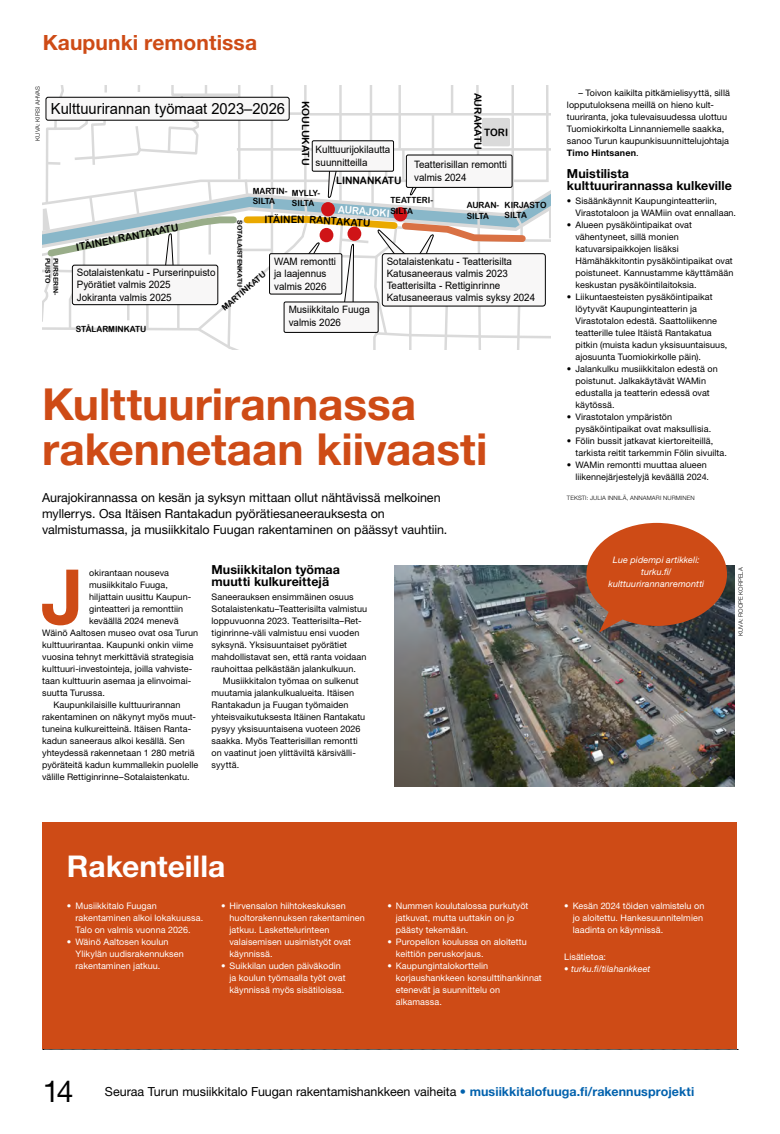
<style>
.page{position:relative;width:780px;height:1134px;background:#fff}
.page>*{position:absolute;margin:0;border:0;box-sizing:border-box;transform-origin:0 0}
.leipis_ANFANGI{font:700 76.2px "Helvetica Neue LT Std";color:#ce4b16}
.H2_56_58{font:700 44.2px/45.8px "Helvetica Neue LT Std";color:#ce4b16}
.H2_38_40{font:700 30px "Helvetica Neue LT Std";color:#fff}
.t1{font:30px "Helvetica Neue LT Std";color:#000}
.H2_Vinjetti{font:700 21px "Helvetica Neue LT Std";letter-spacing:.005em;color:#ce4b16}
.t2{font:15.3px "Arial";color:#000;scale:.96 1}
.INGRESSI{font:12.5px/16px "Helvetica Neue LT Std";letter-spacing:-.005em;color:#000}
.ALATEKSTIT{font:12.5px "Helvetica Neue LT Std";color:#000}
.VÄLIOTSIKKO{font:700 12.5px/12px "Helvetica Neue LT Std";letter-spacing:.005em;color:#000}
.t3{font:10.2px/12.2px "Arial";color:#000;scale:.96 1}
.t4{font:10.2px "Arial Rounded MT Bold";color:#000;scale:.96 1}
.t5{font:10.2px "Arial Rounded MT Bold";color:#000}
.t6{font:10.2px "Arial Rounded MT Bold";color:#fff;scale:.96 1}
.t7{font:9.8px "Arial Rounded MT Bold";color:#000;scale:1.04 1}
.leipis{font:9px/12px "Helvetica Neue LT Std";letter-spacing:.01em;color:#000}
.leipsi_SISENNYS{font:9px/12px "Helvetica Neue LT Std";letter-spacing:.01em;color:#000}
.leipis-2{font:9px/12px "Helvetica Neue LT Std";letter-spacing:.01em;color:#fff}
.leipis_ANFANGI-2{font:9px "Helvetica Neue LT Std";letter-spacing:.01em;color:#000}
.KUVATEKSTIT{font:italic 9px/12px "Helvetica Neue LT Std";letter-spacing:.015em;color:#fff;text-align:center}
.Linkki_FI_VALKOINEN{font:italic 9px "Helvetica Neue LT Std";letter-spacing:.015em;color:#fff}
.t8{font:8.5px/10.2px "Arial Rounded MT Bold";color:#000;scale:.96 1}
.t9{font:8.4px "Arial Rounded MT Bold";color:#000}
.t10{font:6.5px "Arial Rounded MT Bold";color:#000;scale:1.04 1}
.teksti_kuvat{font:300 6px "Helvetica Neue LT Std";letter-spacing:.025em;color:#000}
.s1{font-weight:700}
.s2{font-weight:700;color:#0061ad}
</style>
<div class="page">
<svg style="left:43px;top:1049px;width:695px;height:1px"></svg>
<div style="left:43px;top:822px;width:694px;height:227px;background:#ce4b16"></div>
<svg style="left:43px;top:85px;width:507px;height:265px"></svg>
<div style="left:382px;top:254px;width:163px;height:52px;background:#f8f7f7;border-radius:3px"></div>
<div style="left:382px;top:253px;width:163px;height:53px;border:1px solid #000;border-radius:3px"></div>
<div style="left:46px;top:97px;width:243px;height:23px;background:#f8f7f7;border-radius:2px"></div>
<div style="left:46px;top:97px;width:243px;height:24px;border:1px solid #000;border-radius:2px"></div>
<img style="left:395px;top:566px;width:339px;height:220px">
<svg style="left:586px;top:523px;width:141px;height:110px;background:#be5d36"></svg>
<h2 class="H2_Vinjetti" style="left:43px;top:30px;width:216px">Kaupunki remontissa</h2>
<p class="teksti_kuvat" style="left:34px;top:141px;width:56px;rotate:-90deg">KUVA: KIRSI AHVAS</p>
<p class="t2" style="left:51px;top:98px;width:245px">Kulttuurirannan työmaat 2023–2026</p>
<p class="t7" style="left:311px;top:101px;width:63px;rotate:90deg">KOULUKATU</p>
<p class="t3" style="left:315px;top:144px;width:79px">Kulttuurijokilautta suunnitteilla</p>
<p class="t4" style="left:336px;top:175px;width:70px">LINNANKATU</p>
<p class="t7" style="left:483px;top:93px;width:57px;rotate:90deg">AURAKATU</p>
<p class="t4" style="left:484px;top:126px;width:26px">TORI</p>
<p class="t3" style="left:414px;top:159px;width:98px">Teatterisillan remontti valmis 2024</p>
<p class="t10" style="left:52px;top:257px;width:26px;rotate:90deg">PUISTO</p>
<p class="t10" style="left:59px;top:257px;width:38px;rotate:90deg">PURSERIN-</p>
<p class="t8" style="left:253px;top:186px;width:38px">MARTIN-<br>SILTA</p>
<p class="t8" style="left:292px;top:188px;width:31px">MYLLY-<br>SILTA</p>
<p class="t8" style="left:390px;top:195px;width:46px">TEATTERI-<br>SILTA</p>
<p class="t4" style="left:264px;top:213px;width:43px">ITÄINEN</p>
<p class="t8" style="left:504px;top:200px;width:45px">KIRJASTO<br>SILTA</p>
<p class="t8" style="left:466px;top:200px;width:35px">AURAN-<br>SILTA</p>
<p class="t6" style="left:338px;top:203px;width:56px;rotate:5deg">AURAJOKI</p>
<p class="t4" style="left:309px;top:213px;width:65px;rotate:4deg">RANTAKATU</p>
<p class="t10" style="left:244px;top:220px;width:66px;rotate:90deg">SOTALAISTENKATU</p>
<p class="t5" style="left:75px;top:241px;width:106px;rotate:-11deg">ITÄINEN RANTAKATU</p>
<p class="t3" style="left:386px;top:255px;width:156px">Sotalaistenkatu - Teatterisilta<br>Katusaneeraus valmis 2023<br>Teatterisilta - Rettiginrinne<br>Katusaneeraus valmis syksy 2024</p>
<p class="t3" style="left:274px;top:255px;width:66px">WAM remontti ja laajennus valmis 2026</p>
<p class="t3" style="left:288px;top:304px;width:86px">Musiikkitalo Fuuga valmis 2026</p>
<p class="t3" style="left:77px;top:266px;width:146px">Sotalaistenkatu - Purserinpuisto<br>Pyörätiet valmis 2025<br>Jokiranta valmis 2025</p>
<p class="t9" style="left:219px;top:305px;width:57px;rotate:-41deg">MARTINKATU</p>
<p class="t8" style="left:76px;top:324px;width:75px">STÅLARMINKATU</p>
<h2 class="H2_56_58" style="left:42px;top:380px;width:447px">Kulttuurirannassa rakennetaan kiivaasti</h2>
<p class="INGRESSI" style="left:42px;top:489px;width:407px">Aurajokirannassa on kesän ja syksyn mittaan ollut nähtävissä melkoinen myllerrys. Osa Itäisen Rantakadun pyörätiesaneerauksesta on valmistumassa, ja musiikkitalo Fuugan rakentaminen on päässyt vauhtiin.</p>
<p class="leipis_ANFANGI" style="left:41px;top:550px;width:44px">J</p>
<p class="leipis_ANFANGI-2" style="left:89px;top:567px;width:81px">okirantaan nouseva</p>
<p class="VÄLIOTSIKKO" style="left:211px;top:563px;width:130px">Musiikkitalon työmaa muutti kulkureittejä</p>
<p class="leipis" style="left:211px;top:591px;width:157px">Saneerauksen ensimmäinen osuus Sotalaistenkatu–Teatterisilta valmistuu loppuvuonna 2023. Teatterisilta–Ret&shy;tiginrinne-väli valmistuu ensi vuoden syksynä. Yksisuuntaiset pyörätiet mahdollistavat sen, että ranta voidaan rauhoittaa pelkästään jalankulkuun.</p>
<p class="leipsi_SISENNYS" style="left:211px;top:675px;width:155px;text-indent:11px">Musiikkitalon työmaa on sulkenut muutamia jalankulkualueita. Itäisen Rantakadun ja Fuugan työmaiden yhteisvaikutuksesta Itäinen Rantakatu pysyy yksisuuntaisena vuoteen 2026 saakka. Myös Teatterisillan remontti on vaatinut joen ylittäviltä kärsivälli&shy;syyttä.</p>
<p class="leipis_ANFANGI-2" style="left:89px;top:579px;width:80px">musiikkitalo Fuuga,</p>
<p class="leipis_ANFANGI-2" style="left:89px;top:591px;width:104px">hiljattain uusittu Kaupun-</p>
<p class="leipis_ANFANGI-2" style="left:89px;top:603px;width:95px">ginteatteri ja remonttiin</p>
<p class="leipis_ANFANGI-2" style="left:89px;top:615px;width:91px">keväällä 2024 menevä</p>
<p class="leipis_ANFANGI-2" style="left:42px;top:627px;width:157px">Wäinö Aaltosen museo ovat osa Turun</p>
<p class="leipis_ANFANGI-2" style="left:42px;top:639px;width:152px">kulttuurirantaa. Kaupunki onkin viime</p>
<p class="leipis_ANFANGI-2" style="left:42px;top:651px;width:153px">vuosina tehnyt merkittäviä strategisia</p>
<p class="leipis_ANFANGI-2" style="left:42px;top:663px;width:152px">kulttuuri-investointeja, joilla vahviste-</p>
<p class="leipis_ANFANGI-2" style="left:42px;top:675px;width:150px">taan kulttuurin asemaa ja elinvoimai-</p>
<p class="leipis_ANFANGI-2" style="left:42px;top:687px;width:64px">suutta Turussa.</p>
<p class="leipsi_SISENNYS" style="left:42px;top:699px;width:158px;text-indent:11px">Kaupunkilaisille kulttuurirannan rakentaminen on näkynyt myös muut&shy;tuneina kulkureitteinä. Itäisen Ranta&shy;kadun saneeraus alkoi kesällä. Sen yhteydessä rakennetaan 1 280 metriä pyöräteitä kadun kummallekin puolelle välille Rettiginrinne–Sotalaistenkatu.</p>
<p class="leipsi_SISENNYS" style="left:567px;top:87px;width:164px;text-indent:11px">– Toivon kaikilta pitkämielisyyttä, sillä lopputuloksena meillä on hieno kult&shy;tuuriranta, joka tulevaisuudessa ulottuu Tuomiokirkolta Linnanniemelle saakka, sanoo Turun kaupunkisuunnittelujohtaja <span class="s1">Timo Hintsanen</span>.</p>
<p class="VÄLIOTSIKKO" style="left:567px;top:167px;width:166px">Muistilista kulttuurirannassa kulkeville</p>
<p class="leipis" style="left:575px;top:195px;width:162px;text-indent:-9px">• Sisäänkäynnit Kaupunginteatteriin,<br>Virastotaloon ja WAMiin ovat ennallaan.</p>
<p class="leipis" style="left:575px;top:219px;width:159px;text-indent:-9px">• Alueen pysäköintipaikat ovat vähentyneet, sillä monien katuvarsipaikkojen lisäksi Hämähäkkitontin pysäköintipaikat ovat poistuneet. Kannustamme käyttämään keskustan pysäköintilaitoksia.</p>
<p class="leipis" style="left:575px;top:291px;width:153px;text-indent:-9px">• Liikuntaesteisten pysäköintipaikat löytyvät Kaupunginteatterin ja Virastotalon edestä. Saattoliikenne teatterille tulee Itäistä Rantakatua pitkin (muista kadun yksisuuntaisuus, ajosuunta Tuomiokirkolle päin).</p>
<p class="leipis" style="left:575px;top:363px;width:144px;text-indent:-9px">• Jalankulku musiikkitalon edestä on poistunut. Jalkakäytävät WAMin edustalla ja teatterin edessä ovat käytössä.</p>
<p class="leipis" style="left:575px;top:411px;width:137px;text-indent:-9px">• Virastotalon ympäristön pysäköintipaikat ovat maksullisia.</p>
<p class="leipis" style="left:575px;top:435px;width:153px;text-indent:-9px">• Fölin bussit jatkavat kiertoreiteillä, tarkista reitit tarkemmin Fölin sivuilta.</p>
<p class="leipis" style="left:567px;top:459px;width:144px;text-align:right">• WAMin remontti muuttaa alueen liikennejärjestelyjä keväällä 2024.</p>
<p class="teksti_kuvat" style="left:567px;top:494px;width:129px">TEKSTI: JULIA INNILÄ, ANNAMARI NURMINEN</p>
<p class="KUVATEKSTIT" style="left:613px;top:554px;width:88px">Lue pidempi artikkeli:</p>
<p class="KUVATEKSTIT" style="left:608px;top:566px;width:97px">turku.fi/ kulttuurirannanremontti</p>
<p class="teksti_kuvat" style="left:737px;top:636px;width:70px;rotate:-90deg">KUVA: ROOPE KORPELA</p>
<h2 class="H2_38_40" style="left:67px;top:848px;width:160px">Rakenteilla</h2>
<p class="leipis-2" style="left:75px;top:899px;width:129px;text-indent:-9px">• Musiikkitalo Fuugan rakentaminen alkoi lokakuussa.<br>Talo on valmis vuonna 2026.</p>
<p class="leipis-2" style="left:75px;top:935px;width:110px;text-indent:-9px">• Wäinö Aaltosen koulun<br>Ylikylän uudisrakennuksen rakentaminen jatkuu.</p>
<p class="leipis-2" style="left:229px;top:899px;width:137px;text-indent:-9px">• Hirvensalon hiihtokeskuksen huoltorakennuksen rakentaminen jatkuu. Laskettelurinteen valaisemisen uusimistyöt ovat käynnissä.</p>
<p class="leipis-2" style="left:229px;top:959px;width:118px;text-indent:-9px">• Suikkilan uuden päiväkodin ja koulun työmaalla työt ovat käynnissä myös sisätiloissa.</p>
<p class="leipis-2" style="left:396px;top:899px;width:134px;text-indent:-9px">• Nummen koulutalossa purkutyöt jatkuvat, mutta uuttakin on jo päästy tekemään.</p>
<p class="leipis-2" style="left:396px;top:935px;width:132px;text-indent:-9px">• Puropellon koulussa on aloitettu keittiön peruskorjaus.</p>
<p class="leipis-2" style="left:396px;top:959px;width:147px;text-indent:-9px">• Kaupungintalokorttelin korjaushankkeen konsulttihankinnat etenevät ja suunnittelu on alkamassa.</p>
<p class="leipis-2" style="left:572px;top:899px;width:133px;text-indent:-9px">• Kesän 2024 töiden valmistelu on jo aloitettu. Hankesuunnitelmien laadinta on käynnissä.</p>
<p class="leipis-2" style="left:564px;top:951px;width:43px">Lisätietoa:</p>
<p class="Linkki_FI_VALKOINEN" style="left:564px;top:963px;width:88px">• turku.fi/tilahankkeet</p>
<h3 class="t1" style="left:43px;top:1073px;width:32px">14</h3>
<p class="ALATEKSTIT" style="left:105px;top:1084px;width:591px">Seuraa Turun musiikkitalo Fuugan rakentamishankkeen vaiheita <span class="s2">• musiikkitalofuuga.fi/rakennusprojekti</span></p>
</div>
